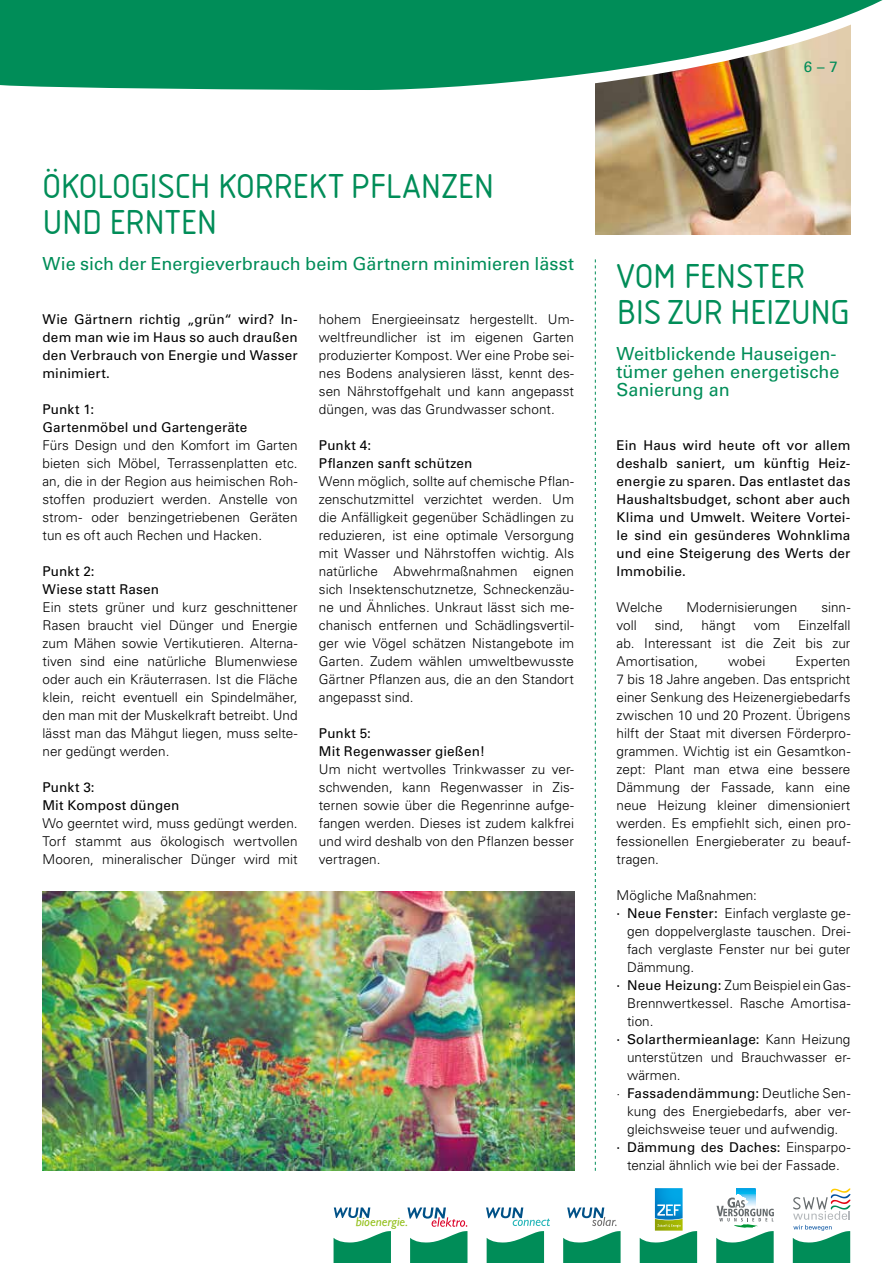
<style>
.page{position:relative;width:893px;height:1263px;background:#fff}
.page>*{position:absolute;margin:0;border:0;box-sizing:border-box;transform-origin:0 0}
.t1{font:36px/36px "Isonorm";letter-spacing:-.005em;color:#008d58}
.t2{font:18px/18px "Univers LT Std";color:#008d58}
.t3{font:15px "Univers LT Std";color:#008d58}
.t4{font:300 13.5px/18px "Univers LT Std";letter-spacing:.005em;color:#000;text-align:justify}
.t5{font:13.5px/18px "Univers LT Std";letter-spacing:.01em;color:#000}
.t6{font:italic 12.9px "Gill Sans";color:#95c11f}
.s1{font-weight:400}
.s2{font-weight:300}
</style>
<div class="page">
<svg style="left:595px;top:259px;width:1px;height:912px"></svg>
<img style="left:595px;top:144px;width:255px;height:90px">
<svg style="left:595px;top:134px;width:256px;height:10px;background:#a7946d"></svg>
<svg style="left:0;top:0;width:883px;height:134px;fill:#008d58"></svg>
<svg style="left:334px;top:1231px;width:57px;height:32px"></svg>
<svg style="left:793px;top:1188px;width:57px;height:75px"></svg>
<svg style="left:334px;top:1207px;width:36px;height:11px"></svg>
<svg style="left:640px;top:1188px;width:57px;height:75px"></svg>
<svg style="left:486px;top:1207px;width:64px;height:56px"></svg>
<svg style="left:716px;top:1188px;width:58px;height:75px"></svg>
<svg style="left:407px;top:1207px;width:60px;height:56px"></svg>
<svg style="left:563px;top:1207px;width:58px;height:56px"></svg>
<img style="left:43px;top:891px;width:531px;height:279px">
<p class="t3" style="left:804px;top:58px;width:35px">6 – 7</p>
<h1 class="t1" style="left:43px;top:169px;width:454px">ÖKOLOGISCH KORREKT PFLANZEN<br>UND ERNTEN</h1>
<h2 class="t2" style="left:43px;top:255px;width:533px">Wie sich der Energieverbrauch beim Gärtnern minimieren lässt</h2>
<h1 class="t1" style="left:617px;top:259px;width:234px">VOM FENSTER<br>BIS ZUR HEIZUNG</h1>
<h2 class="t2" style="left:617px;top:345px;width:224px">Weitblickende Hauseigen&shy;tümer gehen energetische<br>Sanierung an</h2>
<p class="t5" style="left:43px;top:310px;width:257px;text-align:justify">Wie Gärtnern richtig „grün“ wird? In&shy;dem man wie im Haus so auch draußen den Verbrauch von Energie und Wasser minimiert.</p>
<p class="t5" style="left:43px;top:400px;width:206px">Punkt 1:<br>Gartenmöbel und Gartengeräte</p>
<p class="t4" style="left:43px;top:436px;width:257px">Fürs Design und den Komfort im Garten bieten sich Möbel, Terrassenplatten etc. an, die in der Region aus heimischen Roh&shy;stoffen produziert werden. Anstelle von strom- oder benzingetriebenen Geräten tun es oft auch Rechen und Hacken.</p>
<p class="t5" style="left:43px;top:562px;width:118px">Punkt 2:<br>Wiese statt Rasen</p>
<p class="t4" style="left:43px;top:598px;width:257px">Ein stets grüner und kurz geschnittener Rasen braucht viel Dünger und Energie zum Mähen sowie Vertikutieren. Alterna&shy;tiven sind eine natürliche Blumenwiese oder auch ein Kräuterrasen. Ist die Fläche klein, reicht eventuell ein Spindelmäher, den man mit der Muskelkraft betreibt. Und lässt man das Mähgut liegen, muss selte&shy;ner gedüngt werden.</p>
<p class="t5" style="left:43px;top:778px;width:139px">Punkt 3:<br>Mit Kompost düngen</p>
<p class="t4" style="left:43px;top:814px;width:257px">Wo geerntet wird, muss gedüngt werden.<br>Torf stammt aus ökologisch wertvollen Mooren, mineralischer Dünger wird mit</p>
<p class="t4" style="left:319px;top:310px;width:257px">hohem Energieeinsatz hergestellt. Um&shy;weltfreundlicher ist im eigenen Garten produzierter Kompost. Wer eine Probe sei&shy;nes Bodens analysieren lässt, kennt des&shy;sen Nährstoffgehalt und kann angepasst düngen, was das Grundwasser schont.</p>
<p class="t5" style="left:319px;top:436px;width:155px">Punkt 4:<br>Pflanzen sanft schützen</p>
<p class="t4" style="left:319px;top:472px;width:257px">Wenn möglich, sollte auf chemische Pflan&shy;zenschutzmittel verzichtet werden. Um die Anfälligkeit gegenüber Schädlingen zu reduzieren, ist eine optimale Versorgung mit Wasser und Nährstoffen wichtig. Als natürliche Abwehrmaßnahmen eignen sich Insektenschutznetze, Schneckenzäu&shy;ne und Ähnliches. Unkraut lässt sich me&shy;chanisch entfernen und Schädlingsvertil&shy;ger wie Vögel schätzen Nistangebote im Garten. Zudem wählen umweltbewusste Gärtner Pflanzen aus, die an den Standort angepasst sind.</p>
<p class="t5" style="left:319px;top:724px;width:168px">Punkt 5:<br>Mit Regenwasser gießen!</p>
<p class="t4" style="left:319px;top:760px;width:257px">Um nicht wertvolles Trinkwasser zu ver&shy;schwenden, kann Regenwasser in Zis&shy;ternen sowie über die Regenrinne aufge&shy;fangen werden. Dieses ist zudem kalkfrei und wird deshalb von den Pflanzen besser vertragen.</p>
<p class="t5" style="left:617px;top:436px;width:235px;text-align:justify">Ein Haus wird heute oft vor allem deshalb saniert, um künftig Heiz&shy;energie zu sparen. Das entlastet das Haushaltsbudget, schont aber auch Klima und Umwelt. Weitere Vortei&shy;le sind ein gesünderes Wohnklima und eine Steigerung des Werts der Immobilie.</p>
<p class="t4" style="left:617px;top:598px;width:47px">Welche</p>
<p class="t4" style="left:687px;top:598px;width:112px">Modernisierungen</p>
<p class="t4" style="left:821px;top:598px;width:31px">sinn-</p>
<p class="t4" style="left:617px;top:616px;width:22px">voll</p>
<p class="t4" style="left:655px;top:616px;width:30px">sind,</p>
<p class="t4" style="left:702px;top:616px;width:36px">hängt</p>
<p class="t4" style="left:754px;top:616px;width:28px">vom</p>
<p class="t4" style="left:617px;top:616px;width:235px;text-indent:182px">Einzelfall ab. Interessant ist die Zeit bis zur Amortisation,</p>
<p class="t4" style="left:617px;top:652px;width:235px;text-indent:179px">Experten 7 bis 18 Jahre angeben. Das entspricht einer Senkung des Heizenergiebedarfs zwischen 10 und 20 Prozent. Übrigens hilft der Staat mit diversen Förderpro&shy;grammen. Wichtig ist ein Gesamtkon&shy;zept: Plant man etwa eine bessere Dämmung der Fassade, kann eine neue Heizung kleiner dimensioniert werden. Es empfiehlt sich, einen pro&shy;fessionellen Energieberater zu beauf&shy;tragen.</p>
<p class="t4" style="left:617px;top:886px;width:142px">Mögliche Maßnahmen:</p>
<p class="t4" style="left:617px;top:904px;width:235px"><span class="s1">· Neue Fenster:</span> Einfach verglaste ge-</p>
<p class="t4" style="left:627px;top:922px;width:225px">gen doppelverglaste tauschen. Drei-</p>
<p class="t4" style="left:627px;top:940px;width:225px">fach verglaste Fenster nur bei guter</p>
<p class="t4" style="left:627px;top:958px;width:69px">Dämmung.</p>
<p class="t4" style="left:617px;top:976px;width:235px"><span class="s1">· Neue Heizung:</span> Zum Beispiel ein Gas-</p>
<p class="t4" style="left:627px;top:994px;width:225px">Brennwertkessel. Rasche Amortisa-</p>
<p class="t4" style="left:627px;top:1012px;width:28px">tion.</p>
<p class="t5" style="left:617px;top:1030px;width:235px">· Solarthermieanlage: <span class="s2">Kann Heizung</span></p>
<p class="t4" style="left:627px;top:1048px;width:225px">unterstützen und Brauchwasser er-</p>
<p class="t4" style="left:627px;top:1066px;width:55px">wärmen.</p>
<p class="t5" style="left:617px;top:1084px;width:235px"><span class="s2">·</span> Fassadendämmung: <span class="s2">Deutliche Sen-</span></p>
<p class="t4" style="left:627px;top:1102px;width:225px">kung des Energiebedarfs, aber ver-</p>
<p class="t4" style="left:627px;top:1120px;width:213px">gleichsweise teuer und aufwendig.</p>
<p class="t5" style="left:617px;top:1138px;width:235px">· Dämmung des Daches: <span class="s2">Einsparpo-</span></p>
<p class="t4" style="left:627px;top:1156px;width:214px">tenzial ähnlich wie bei der Fassade.</p>
<p class="t4" style="left:728px;top:652px;width:39px">wobei</p>
<p class="t6" style="left:356px;top:1214px;width:54px">bioenergie.</p>
</div>
